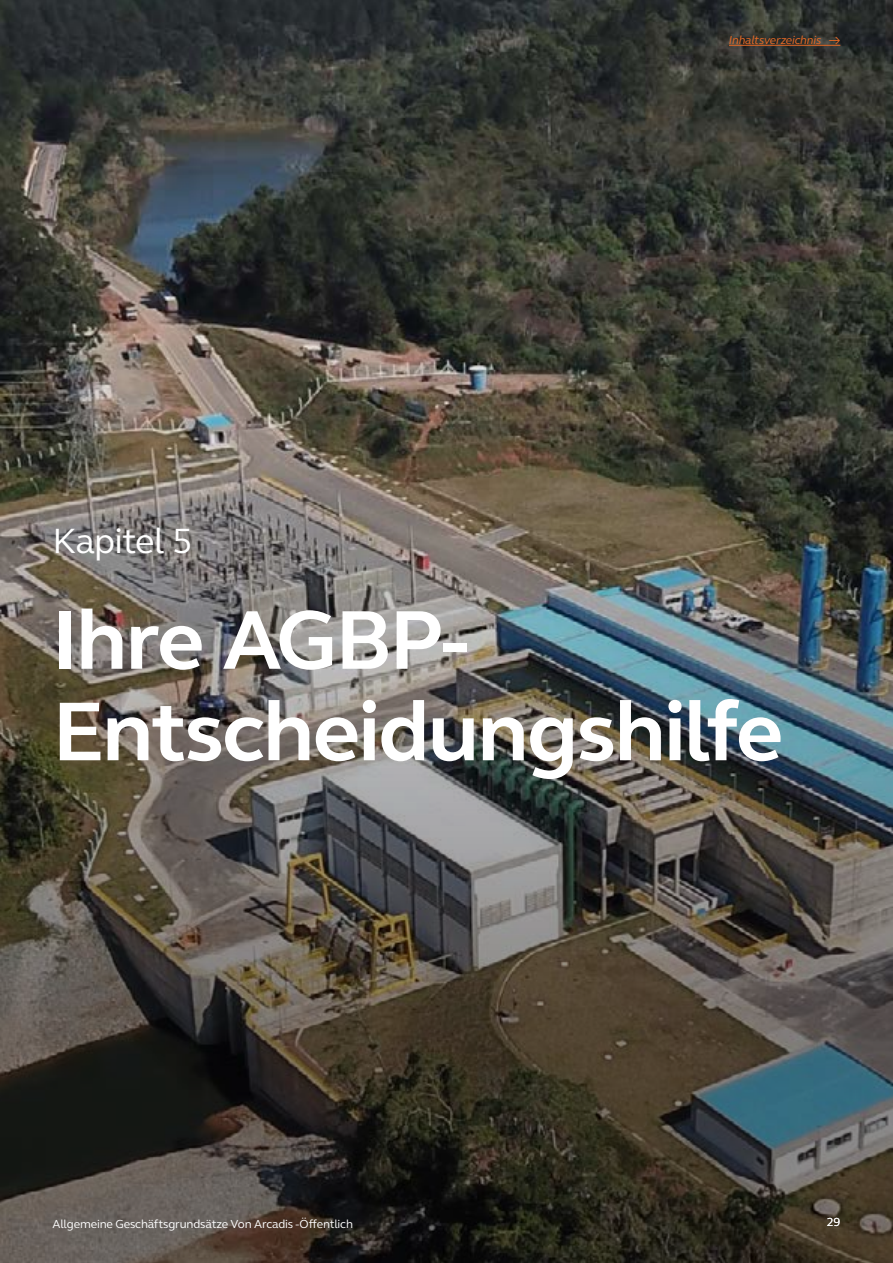
<style>
.page{position:relative;width:893px;height:1263px;background:#fff}
.page>*{position:absolute;margin:0;border:0;box-sizing:border-box;transform-origin:0 0}
.t1{font:700 85.5px/91.5px "FS Elliot Pro";letter-spacing:-.025em;color:#fff}
.t2{font:36px "FS Elliot Pro";letter-spacing:-.02em;color:#fff}
.t3{font:12px "FS Elliot Pro";letter-spacing:-.015em;color:#fff}
.t4{font:italic 12px "FS Elliot Pro";letter-spacing:-.015em;color:#e76a25}
</style>
<div class="page">
<img style="left:0;top:0;width:893px;height:175px">
<img style="left:0;top:175px;width:893px;height:1088px">
<hr style="left:729px;top:45px;width:111px;height:1px;background:#e76a25">
<h2 class="t2" style="left:53px;top:517px;width:142px">Kapitel 5</h2>
<p class="t4" style="left:729px;top:32px;width:113px">Inhaltsverzeichnis →</p>
<h1 class="t1" style="left:53px;top:593px;width:732px">Ihre AGBP-<br>Entscheidungshilfe</h1>
<p class="t3" style="left:53px;top:1216px;width:302px">Allgemeine Geschäftsgrundsätze Von Arcadis -Öffentlich</p>
<p class="t3" style="left:827px;top:1214px;width:15px">29</p>
</div>
